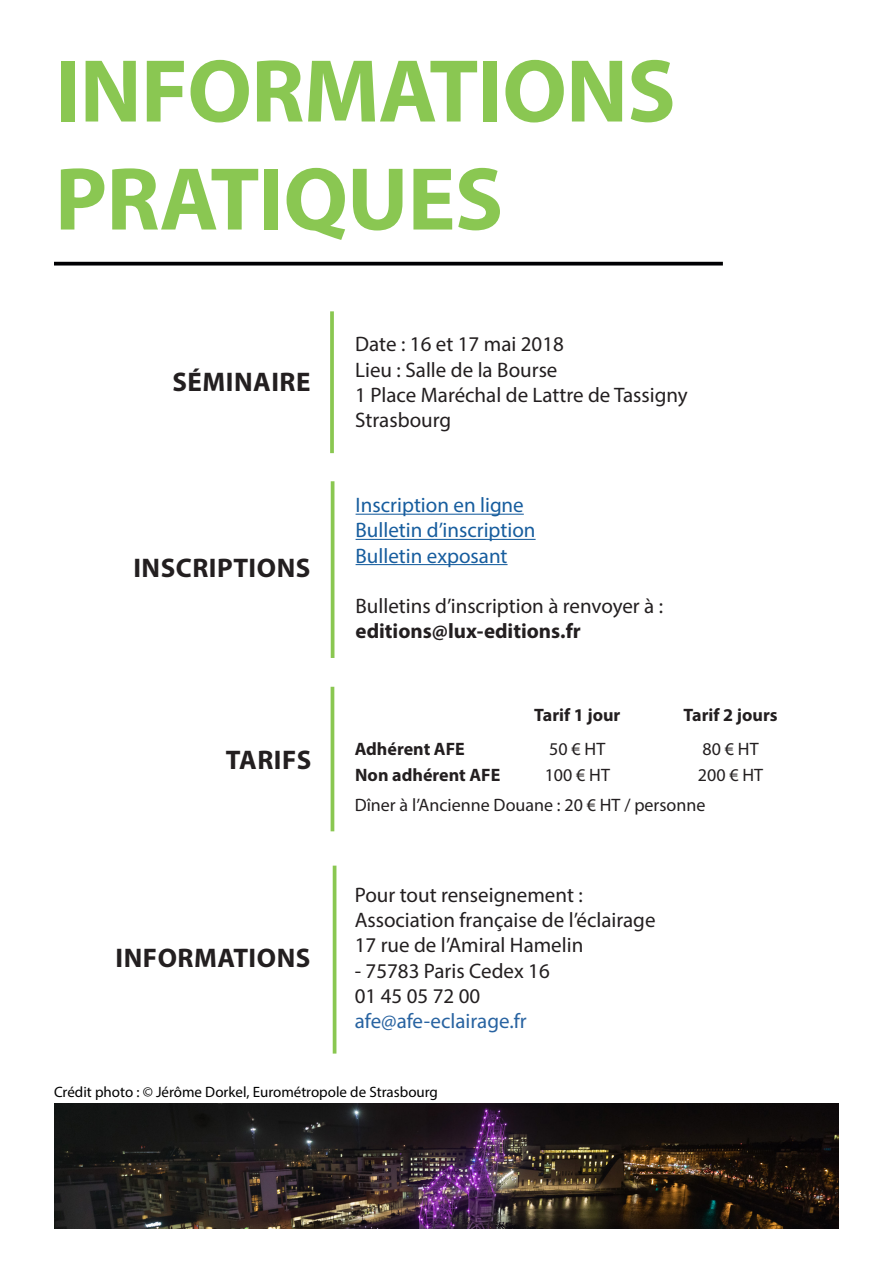
<style>
.page{position:relative;width:893px;height:1263px;background:#fff}
.page>*{position:absolute;margin:0;border:0;box-sizing:border-box;transform-origin:0 0}
.t1{font:700 90px "Myriad Pro";letter-spacing:-.01em;color:#8ac752}
.t2{font:700 27px "Myriad Pro";letter-spacing:.02em;color:#231f20}
.t3{font:21px "Myriad Pro";color:#231f20}
.t4{font:21px "Myriad Pro";color:#175d9e}
.t5{font:700 21px "Myriad Pro";color:#231f20}
.t6{font:21px "Myriad Pro";color:#2863a1}
.t7{font:18px "Myriad Pro";color:#231f20}
.t8{font:700 18px "Myriad Pro";color:#231f20}
.t9{font:15px "Myriad Pro";color:#000001}
</style>
<div class="page">
<hr style="left:54px;top:262px;width:669px;height:3px;background:#000002">
<img style="left:54px;top:1103px;width:785px;height:126px">
<svg style="left:330px;top:311px;width:4px;height:142px"></svg>
<hr style="left:331px;top:481px;width:3px;height:177px;background:#8ac751">
<hr style="left:356px;top:514px;width:168px;height:1px;background:#175d9e">
<hr style="left:356px;top:539px;width:180px;height:1px;background:#175d9e">
<hr style="left:356px;top:564px;width:152px;height:1px;background:#175d9e">
<hr style="left:333px;top:866px;width:3px;height:187px;background:#8ac751">
<hr style="left:331px;top:687px;width:3px;height:144px;background:#8ac751">
<p class="t1" style="left:55px;top:32px;width:622px">INFORMATIONS</p>
<p class="t1" style="left:55px;top:140px;width:450px">PRATIQUES</p>
<p class="t2" style="left:172px;top:365px;width:140px">SÉMINAIRE</p>
<p class="t2" style="left:133px;top:551px;width:179px">INSCRIPTIONS</p>
<p class="t2" style="left:226px;top:742px;width:87px">TARIFS</p>
<p class="t2" style="left:116px;top:940px;width:196px">INFORMATIONS</p>
<p class="t3" style="left:355px;top:331px;width:210px">Date : 16 et 17 mai 2018</p>
<p class="t3" style="left:355px;top:357px;width:204px">Lieu : Salle de la Bourse</p>
<p class="t3" style="left:355px;top:382px;width:334px">1 Place Maréchal de Lattre de Tassigny</p>
<p class="t3" style="left:355px;top:407px;width:97px">Strasbourg</p>
<p class="t4" style="left:356px;top:492px;width:170px">Inscription en ligne</p>
<p class="t4" style="left:356px;top:517px;width:182px">Bulletin d’inscription</p>
<p class="t4" style="left:356px;top:542px;width:153px">Bulletin exposant</p>
<p class="t3" style="left:356px;top:593px;width:309px">Bulletins d’inscription à renvoyer à :</p>
<p class="t5" style="left:356px;top:617px;width:227px">editions@lux-editions.fr</p>
<p class="t8" style="left:534px;top:703px;width:88px">Tarif 1 jour</p>
<p class="t7" style="left:549px;top:738px;width:58px">50 € HT</p>
<p class="t7" style="left:703px;top:738px;width:58px">80 € HT</p>
<p class="t7" style="left:545px;top:763px;width:67px">100 € HT</p>
<p class="t7" style="left:698px;top:763px;width:67px">200 € HT</p>
<p class="t8" style="left:683px;top:703px;width:96px">Tarif 2 jours</p>
<p class="t8" style="left:355px;top:738px;width:112px">Adhérent AFE</p>
<p class="t8" style="left:355px;top:763px;width:147px">Non adhérent AFE</p>
<p class="t7" style="left:355px;top:794px;width:352px">Dîner à l’Ancienne Douane : 20 € HT / personne</p>
<p class="t3" style="left:355px;top:882px;width:230px">Pour tout renseignement :</p>
<p class="t3" style="left:355px;top:907px;width:302px">Association française de l’éclairage</p>
<p class="t3" style="left:355px;top:932px;width:230px">17 rue de l’Amiral Hamelin</p>
<p class="t3" style="left:355px;top:958px;width:197px">- 75783 Paris Cedex 16</p>
<p class="t3" style="left:355px;top:983px;width:127px">01 45 05 72 00</p>
<p class="t6" style="left:355px;top:1008px;width:174px">afe@afe-eclairage.fr</p>
<p class="t9" style="left:54px;top:1083px;width:385px">Crédit photo : © Jérôme Dorkel, Eurométropole de Strasbourg</p>
</div>
